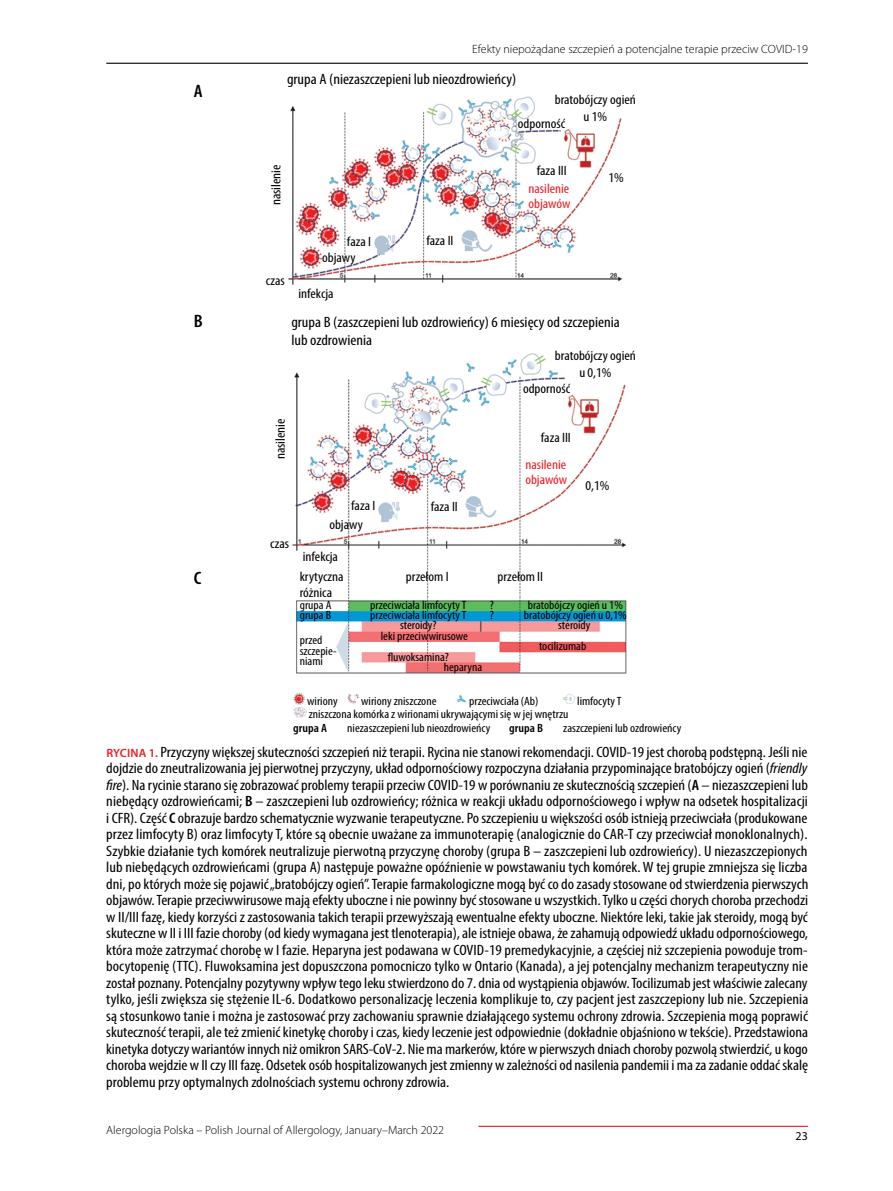
<style>
.page{position:relative;width:893px;height:1191px;background:#fff}
.page>*{position:absolute;margin:0;border:0;box-sizing:border-box;transform-origin:0 0}
.t1{font:600 condensed 18px "Myriad Pro";color:#000;scale:1.1 1}
.t2{font:condensed 15px/16.5px "Myriad Pro";color:#000;scale:1.1 1}
.t3{font:condensed 13.5px/16.5px "Myriad Pro";color:#000;text-align:center;scale:1.1 1}
.t4{font:condensed 13.5px/15px "Myriad Pro";color:#ed1d24;scale:1.1 1}
.t5{font:condensed 12px/10.5px "Myriad Pro";color:#000;scale:1.1 1}
.t6{font:300 12px "Myriad Pro";color:#000}
.t7{font:600 condensed 12px "Myriad Pro";color:#000;scale:1.1 1}
.t8{font:12px "Myriad Pro";color:#000}
.s1{font-weight:600;font-stretch:normal;font-size:12px;color:#ed1d24}
.s2{font-style:italic}
.s3{font-weight:600}
</style>
<div class="page">
<hr style="left:478px;top:1125px;width:330px;height:1px;background:#ed1d24">
<hr style="left:106px;top:63px;width:702px;height:1px;background:#000">
<img style="left:288px;top:96px;width:335px;height:189px">
<img style="left:292px;top:353px;width:335px;height:321px">
<div style="left:537px;top:165px;width:36px;height:14px;background:#fff"></div>
<div style="left:541px;top:432px;width:36px;height:14px;background:#fff"></div>
<div style="left:426px;top:235px;width:31px;height:14px;background:#fff"></div>
<div style="left:431px;top:501px;width:30px;height:14px;background:#fff"></div>
<div style="left:347px;top:236px;width:25px;height:14px;background:#fff"></div>
<div style="left:351px;top:499px;width:26px;height:15px;background:#fff"></div>
<svg style="left:293px;top:693px;width:12px;height:11px"></svg>
<svg style="left:347px;top:694px;width:12px;height:10px"></svg>
<svg style="left:457px;top:694px;width:9px;height:9px"></svg>
<svg style="left:563px;top:694px;width:12px;height:10px"></svg>
<img style="left:293px;top:707px;width:14px;height:11px">
<p class="t1" style="left:194px;top:80px;width:10px">A</p>
<p class="t1" style="left:194px;top:310px;width:10px">B</p>
<p class="t1" style="left:194px;top:566px;width:8px">C</p>
<p class="t6" style="left:472px;top:42px;width:337px">Efekty niepożądane szczepień a potencjalne terapie przeciw COVID-19</p>
<p class="t2" style="left:287px;top:70px;width:210px">grupa A (niezaszczepieni lub nieozdrowieńcy)</p>
<p class="t3" style="left:268px;top:205px;width:39px;rotate:-90deg">nasilenie</p>
<p class="t3" style="left:266px;top:272px;width:19px">czas</p>
<p class="t3" style="left:347px;top:233px;width:23px">faza I</p>
<p class="t3" style="left:322px;top:249px;width:32px">objawy</p>
<p class="t3" style="left:298px;top:285px;width:33px">infekcja</p>
<p class="t3" style="left:426px;top:232px;width:26px">faza II</p>
<p class="t3" style="left:555px;top:91px;width:75px">bratobójczy ogień u 1%</p>
<p class="t3" style="left:518px;top:115px;width:45px">odporność</p>
<p class="t3" style="left:537px;top:162px;width:29px">faza III</p>
<p class="t4" style="left:529px;top:181px;width:40px">nasilenie objawów</p>
<p class="t3" style="left:608px;top:169px;width:15px">1%</p>
<p class="t2" style="left:291px;top:313px;width:300px;line-height:18px">grupa B (zaszczepieni lub ozdrowieńcy) 6 miesięcy od szczepienia lub ozdrowienia</p>
<p class="t3" style="left:555px;top:347px;width:75px">bratobójczy ogień u 0,1%</p>
<p class="t3" style="left:272px;top:459px;width:39px;rotate:-90deg">nasilenie</p>
<p class="t3" style="left:270px;top:535px;width:19px">czas</p>
<p class="t3" style="left:523px;top:380px;width:45px">odporność</p>
<p class="t3" style="left:351px;top:497px;width:23px">faza I</p>
<p class="t3" style="left:329px;top:516px;width:32px">objawy</p>
<p class="t3" style="left:303px;top:548px;width:33px">infekcja</p>
<p class="t3" style="left:431px;top:498px;width:26px">faza II</p>
<p class="t3" style="left:541px;top:429px;width:29px">faza III</p>
<p class="t4" style="left:525px;top:457px;width:40px">nasilenie objawów</p>
<p class="t3" style="left:585px;top:477px;width:23px">0,1%</p>
<p class="t3" style="left:300px;top:568px;width:41px">krytyczna</p>
<p class="t3" style="left:406px;top:568px;width:40px">przełom I</p>
<p class="t3" style="left:497px;top:568px;width:43px">przełom II</p>
<p class="t3" style="left:300px;top:584px;width:31px">różnica</p>
<p class="t5" style="left:300px;top:600px;width:30px">grupa A</p>
<p class="t5" style="left:370px;top:600px;width:89px">przeciwciała limfocyty T</p>
<p class="t5" style="left:490px;top:600px;width:5px">?</p>
<p class="t5" style="left:528px;top:600px;width:88px">bratobójczy ogień u 1%</p>
<p class="t5" style="left:300px;top:610px;width:30px">grupa B</p>
<p class="t5" style="left:370px;top:610px;width:89px">przeciwciała limfocyty T</p>
<p class="t5" style="left:490px;top:610px;width:5px">?</p>
<p class="t5" style="left:524px;top:610px;width:95px">bratobójczy ogień u 0,1%</p>
<p class="t5" style="left:400px;top:619px;width:35px">steroidy?</p>
<p class="t5" style="left:558px;top:619px;width:31px">steroidy</p>
<p class="t5" style="left:300px;top:634px;width:35px">przed szczepie&shy;niami</p>
<p class="t5" style="left:388px;top:626px;width:75px;line-height:20.2px;text-indent:-7px">leki przeciwwirusowe fluwoksamina?</p>
<p class="t5" style="left:444px;top:662px;width:37px">heparyna</p>
<p class="t5" style="left:539px;top:640px;width:45px">tocilizumab</p>
<p class="t5" style="left:307px;top:695px;width:29px">wiriony</p>
<p class="t5" style="left:361px;top:695px;width:70px">wiriony zniszczone</p>
<p class="t5" style="left:469px;top:695px;width:64px">przeciwciała (Ab)</p>
<p class="t5" style="left:577px;top:695px;width:42px">limfocyty T</p>
<p class="t5" style="left:309px;top:708px;width:238px">zniszczona komórka z wirionami ukrywającymi się w jej wnętrzu</p>
<p class="t7" style="left:293px;top:720px;width:32px">grupa A</p>
<p class="t5" style="left:347px;top:722px;width:132px">niezaszczepieni lub nieozdrowieńcy</p>
<p class="t7" style="left:509px;top:720px;width:32px">grupa B</p>
<p class="t5" style="left:563px;top:722px;width:109px">zaszczepieni lub ozdrowieńcy</p>
<p class="t2" style="left:106px;top:743px;width:640px;text-align:justify"><span class="s1">RYCI NA 1.</span> Przyczyny większej skuteczności szczepień niż terapii. Rycina nie stanowi rekomendacji. COVID-19 jest chorobą podstępną. Jeśli nie dojdzie do zneutralizowania jej pierwotnej przyczyny, układ odpornościowy rozpoczyna działania przypominające bratobójczy ogień (<span class="s2">friendly fire</span>). Na rycinie starano się zobrazować problemy terapii przeciw COVID-19 w porównaniu ze skutecznością szczepień (<span class="s3">A</span> – niezaszczepieni lub niebędący ozdrowieńcami; <span class="s3">B</span> – zaszczepieni lub ozdrowieńcy; różnica w reakcji układu odpornościowego i wpływ na odsetek hospitalizacji i CFR). Część <span class="s3">C</span> obrazuje bardzo schematycznie wyzwanie terapeutyczne. Po szczepieniu u większości osób istnieją przeciwciała (produkowane przez limfocyty B) oraz limfocyty T, które są obecnie uważane za immunoterapię (analogicznie do CAR-T czy przeciwciał monoklonalnych).<br>Szybkie działanie tych komórek neutralizuje pierwotną przyczynę choroby (grupa B – zaszczepieni lub ozdrowieńcy). U niezaszczepionych lub niebędących ozdrowieńcami (grupa A) następuje poważne opóźnienie w powstawaniu tych komórek. W tej grupie zmniejsza się liczba dni, po których może się pojawić „bratobójczy ogień”. Terapie farmakologiczne mogą być co do zasady stosowane od stwierdzenia pierwszych objawów. Terapie przeciwwirusowe mają efekty uboczne i nie powinny być stosowane u wszystkich. Tylko u części chorych choroba przechodzi w II/III fazę, kiedy korzyści z zastosowania takich terapii przewyższają ewentualne efekty uboczne. Niektóre leki, takie jak steroidy, mogą być skuteczne w II i III fazie choroby (od kiedy wymagana jest tlenoterapia), ale istnieje obawa, że zahamują odpowiedź układu odpornościowego, która może zatrzymać chorobę w I fazie. Heparyna jest podawana w COVID-19 premedykacyjnie, a częściej niż szczepienia powoduje trom&shy;bocytopenię (TTC). Fluwoksamina jest dopuszczona pomocniczo tylko w Ontario (Kanada), a jej potencjalny mechanizm terapeutyczny nie został poznany. Potencjalny pozytywny wpływ tego leku stwierdzono do 7. dnia od wystąpienia objawów. Tocilizumab jest właściwie zalecany tylko, jeśli zwiększa się stężenie IL-6. Dodatkowo personalizację leczenia komplikuje to, czy pacjent jest zaszczepiony lub nie. Szczepienia są stosunkowo tanie i można je zastosować przy zachowaniu sprawnie działającego systemu ochrony zdrowia. Szczepienia mogą poprawić skuteczność terapii, ale też zmienić kinetykę choroby i czas, kiedy leczenie jest odpowiednie (dokładnie objaśniono w tekście). Przedstawiona kinetyka dotyczy wariantów innych niż omikron SARS-CoV-2. Nie ma markerów, które w pierwszych dniach choroby pozwolą stwierdzić, u kogo choroba wejdzie w II czy III fazę. Odsetek osób hospitalizowanych jest zmienny w zależności od nasilenia pandemii i ma za zadanie oddać skalę problemu przy optymalnych zdolnościach systemu ochrony zdrowia.</p>
<p class="t6" style="left:106px;top:1123px;width:339px">Alergologia Polska – Polish Journal of Allergology, January–March 2022</p>
<p class="t8" style="left:796px;top:1128px;width:14px">23</p>
</div>
